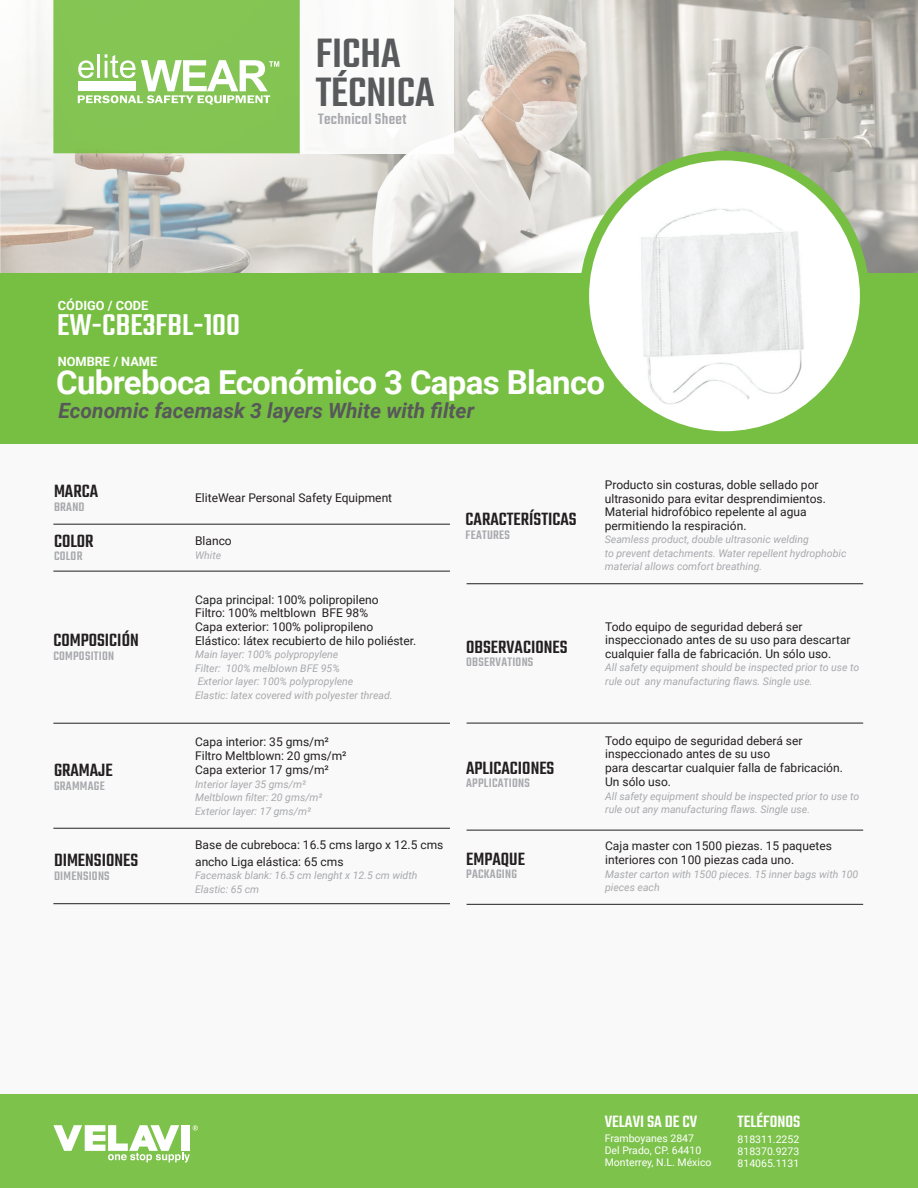
<style>
.page{position:relative;width:918px;height:1188px;background:#fff}
.page>*{position:absolute;margin:0;border:0;box-sizing:border-box;transform-origin:0 0}
.t1{font:500 45px/39px "Teko";color:#585a5c}
.t2{font:700 33px "Roboto";letter-spacing:-.02em;color:#fff}
.t3{font:500 33px "Teko";color:#fff}
.t4{font:italic 700 21px "Roboto";color:#57585a}
.t5{font:500 19.5px "Teko";color:#231f20}
.t6{font:500 18px "Teko";color:#fff}
.t7{font:500 16.5px "Teko";letter-spacing:.02em;color:#a8a9ad}
.t8{font:500 13.5px "Teko";letter-spacing:.02em;color:#a8a9ad}
.t9{font:700 12.75px "Roboto";color:#fff}
.t10{font:12px/13.8px "Roboto";color:#231f20}
.t11{font:italic 10.5px/13.5px "Roboto";color:#a8a9ad}
.t12{font:10.5px/12px "Roboto";color:#fff}
</style>
<div class="page">
<div style="left:0;top:444px;width:918px;height:651px;background:#f9f9f9"></div>
<img style="left:0;top:0;width:918px;height:273px">
<hr style="left:53px;top:524px;width:397px;height:1px;background:#231f20">
<hr style="left:467px;top:723px;width:396px;height:1px;background:#231f20">
<hr style="left:467px;top:583px;width:396px;height:1px;background:#231f20">
<hr style="left:467px;top:830px;width:396px;height:1px;background:#231f20">
<hr style="left:53px;top:571px;width:397px;height:1px;background:#231f20">
<hr style="left:53px;top:723px;width:397px;height:1px;background:#231f20">
<hr style="left:53px;top:828px;width:397px;height:1px;background:#231f20">
<hr style="left:53px;top:903px;width:397px;height:1px;background:#231f20">
<hr style="left:467px;top:904px;width:396px;height:1px;background:#231f20">
<div style="left:0;top:1095px;width:918px;height:93px;background:#7dc24b"></div>
<svg style="left:53px;top:1125px;width:145px;height:37px"></svg>
<div style="left:0;top:273px;width:918px;height:171px;background:#77bf42"></div>
<svg style="left:584px;top:156px;width:281px;height:280px"></svg>
<img style="left:605px;top:187px;width:242px;height:242px">
<div style="left:580px;top:151px;width:289px;height:290px;border:9px solid #77bf42;border-radius:50%"></div>
<svg style="left:53px;top:0;width:247px;height:153px"></svg>
<div style="left:300px;top:0;width:153px;height:153px;background:#fff"></div>
<p class="t9" style="left:58px;top:297px;width:92px">CÓDIGO / CODE</p>
<h2 class="t3" style="left:57px;top:306px;width:185px">EW-CBE3FBL-100</h2>
<p class="t9" style="left:58px;top:353px;width:101px">NOMBRE / NAME</p>
<h1 class="t1" style="left:316px;top:37px;width:120px">FICHA<br>TÉCNICA</h1>
<h3 class="t7" style="left:318px;top:109px;width:90px">Technical Sheet</h3>
<h2 class="t2" style="left:56px;top:359px;width:551px">Cubreboca Económico 3 Capas Blanco</h2>
<h3 class="t4" style="left:58px;top:396px;width:417px">Economic facemask 3 layers White with filter</h3>
<h3 class="t5" style="left:54px;top:480px;width:46px">MARCA</h3>
<p class="t8" style="left:54px;top:499px;width:32px">BRAND</p>
<h3 class="t5" style="left:54px;top:529px;width:41px">COLOR</h3>
<p class="t8" style="left:54px;top:548px;width:30px">COLOR</p>
<p class="t10" style="left:195px;top:491px;width:199px">EliteWear Personal Safety Equipment</p>
<p class="t10" style="left:195px;top:533px;width:38px">Blanco</p>
<p class="t11" style="left:195px;top:548px;width:28px">White</p>
<h3 class="t5" style="left:466px;top:508px;width:113px">CARACTERÍSTICAS</h3>
<p class="t8" style="left:466px;top:527px;width:46px">FEATURES</p>
<p class="t10" style="left:605px;top:478px;width:223px">Producto sin costuras, doble sellado por ultrasonido para evitar desprendimientos.<br>Material hidrofóbico repelente al agua permitiendo la respiración.</p>
<p class="t11" style="left:605px;top:532px;width:243px">Seamless product, double ultrasonic welding<br>to prevent detachments. Water repellent hydrophobic material allows comfort breathing.</p>
<h3 class="t5" style="left:53px;top:629px;width:87px">COMPOSICIÓN</h3>
<p class="t8" style="left:53px;top:648px;width:62px">COMPOSITION</p>
<h3 class="t5" style="left:54px;top:759px;width:60px">GRAMAJE</h3>
<p class="t8" style="left:54px;top:778px;width:52px">GRAMMAGE</p>
<h3 class="t5" style="left:54px;top:849px;width:86px">DIMENSIONES</h3>
<p class="t8" style="left:54px;top:868px;width:57px">DIMENSIONS</p>
<p class="t10" style="left:195px;top:592px;width:223px">Capa principal: 100% polipropileno<br>Filtro: 100% meltblown BFE 98%<br>Capa exterior: 100% polipropileno Elástico: látex recubierto de hilo poliéster.</p>
<p class="t11" style="left:195px;top:648px;width:199px">Main layer: 100% polypropylene<br>Filter: 100% melblown BFE 95%<br>Exterior layer: 100% polypropylene<br>Elastic: latex covered with polyester thread.</p>
<p class="t10" style="left:195px;top:735px;width:153px">Capa interior: 35 gms/m²<br>Filtro Meltblown: 20 gms/m²<br>Capa exterior 17 gms/m²</p>
<p class="t11" style="left:195px;top:777px;width:129px">Interior layer 35 gms/m²<br>Meltblown filter: 20 gms/m²<br>Exterior layer: 17 gms/m²</p>
<p class="t10" style="left:195px;top:837px;width:250px;line-height:16.2px">Base de cubreboca: 16.5 cms largo x 12.5 cms ancho Liga elástica: 65 cms</p>
<p class="t11" style="left:195px;top:868px;width:224px">Facemask blank: 16.5 cm lenght x 12.5 cm width<br>Elastic: 65 cm</p>
<h3 class="t5" style="left:466px;top:635px;width:103px">OBSERVACIONES</h3>
<p class="t8" style="left:466px;top:654px;width:69px">OBSERVATIONS</p>
<h3 class="t5" style="left:466px;top:757px;width:90px">APLICACIONES</h3>
<p class="t8" style="left:466px;top:776px;width:65px">APPLICATIONS</p>
<h3 class="t5" style="left:466px;top:847px;width:60px">EMPAQUE</h3>
<p class="t8" style="left:466px;top:866px;width:52px">PACKAGING</p>
<p class="t10" style="left:605px;top:619px;width:247px">Todo equipo de seguridad deberá ser inspeccionado antes de su uso para descartar cualquier falla de fabricación. Un sólo uso.</p>
<p class="t11" style="left:605px;top:660px;width:256px">All safety equipment should be inspected prior to use to rule out any manufacturing flaws. Single use.</p>
<p class="t10" style="left:605px;top:733px;width:239px">Todo equipo de seguridad deberá ser inspeccionado antes de su uso<br>para descartar cualquier falla de fabricación.<br>Un sólo uso.</p>
<p class="t11" style="left:605px;top:789px;width:256px">All safety equipment should be inspected prior to use to rule out any manufacturing flaws. Single use.</p>
<p class="t10" style="left:605px;top:838px;width:228px;line-height:14.4px">Caja master con 1500 piezas. 15 paquetes interiores con 100 piezas cada uno.</p>
<p class="t11" style="left:605px;top:867px;width:255px">Master carton with 1500 pieces. 15 inner bags with 100 pieces each</p>
<h3 class="t6" style="left:605px;top:1111px;width:94px">VELAVI SA DE CV</h3>
<h3 class="t6" style="left:738px;top:1111px;width:64px">TELÉFONOS</h3>
<p class="t12" style="left:605px;top:1132px;width:108px">Framboyanes 2847<br>Del Prado, CP. 64410<br>Monterrey, N.L. México</p>
<p class="t12" style="left:738px;top:1132px;width:63px;text-align:justify">818311.2252<br>818370.9273<br>814065.1131</p>
</div>
